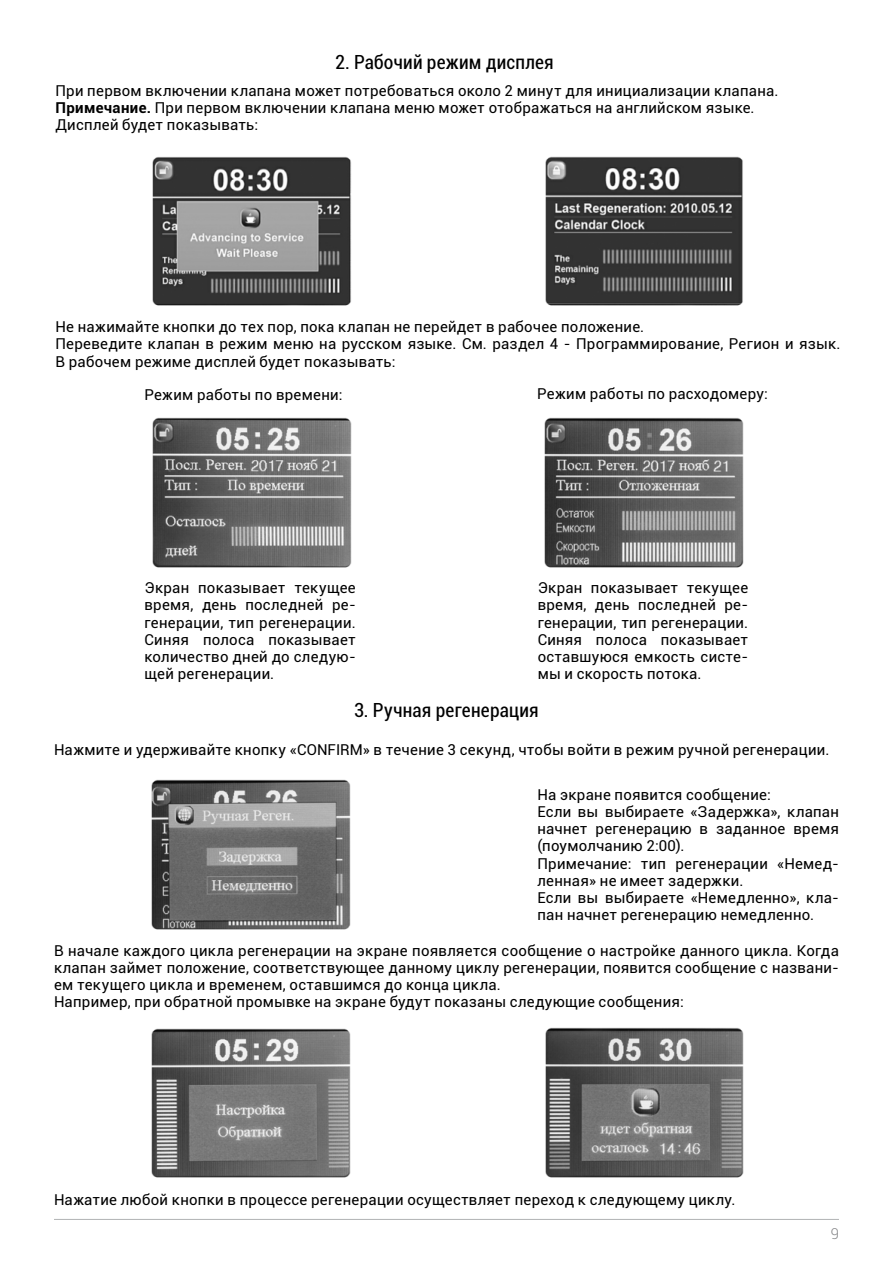
<style>
.page{position:relative;width:893px;height:1263px;background:#fff}
.page>*{position:absolute;margin:0;border:0;box-sizing:border-box;transform-origin:0 0}
.t1{font:condensed 19.5px "Roboto";letter-spacing:.01em;color:#000}
.t2{font:15px/17.2px "Roboto";letter-spacing:.02em;color:#000;text-align:justify}
.t3{font:300 15px "Roboto";color:#87888a}
.s1{font-weight:700}
</style>
<div class="page">
<hr style="left:54px;top:1219px;width:785px;height:1px;background:#b1b3b4">
<img style="left:152px;top:157px;width:199px;height:149px">
<img style="left:545px;top:156px;width:198px;height:150px">
<img style="left:152px;top:417px;width:200px;height:151px">
<img style="left:544px;top:417px;width:200px;height:151px">
<img style="left:151px;top:779px;width:200px;height:151px">
<img style="left:151px;top:1028px;width:200px;height:150px">
<img style="left:545px;top:1027px;width:199px;height:151px">
<p class="t1" style="left:335px;top:49px;width:220px">2. Рабочий режим дисплея</p>
<p class="t2" style="left:56px;top:81px;width:724px">При первом включении клапана может потребоваться около 2 минут для инициализации клапана.</p>
<p class="t2" style="left:56px;top:98px;width:701px"><span class="s1">Примечание.</span> При первом включении клапана меню может отображаться на английском языке.</p>
<p class="t2" style="left:56px;top:116px;width:204px">Дисплей будет показывать:</p>
<p class="t2" style="left:56px;top:318px;width:590px">Не нажимайте кнопки до тех пор, пока клапан не перейдет в рабочее положение.</p>
<p class="t2" style="left:56px;top:335px;width:786px">Переведите клапан в режим меню на русском языке. См. раздел 4 - Программирование, Регион и язык.<br>В рабочем режиме дисплей будет показывать:</p>
<p class="t2" style="left:145px;top:386px;width:199px">Режим работы по времени:</p>
<p class="t2" style="left:537px;top:385px;width:232px">Режим работы по расходомеру:</p>
<p class="t2" style="left:145px;top:579px;width:213px">Экран показывает текущее время, день последней ре&shy;генерации, тип регенерации.<br>Синяя полоса показывает количество дней до следую&shy;щей регенерации.</p>
<p class="t2" style="left:538px;top:579px;width:212px">Экран показывает текущее время, день последней ре&shy;генерации, тип регенерации.<br>Синяя полоса показывает оставшуюся емкость систе&shy;мы и скорость потока.</p>
<p class="t1" style="left:354px;top:696px;width:186px">3. Ручная регенерация</p>
<p class="t2" style="left:54px;top:740px;width:777px">Нажмите и удерживайте кнопку «CONFIRM» в течение 3 секунд, чтобы войти в режим ручной регенерации.</p>
<p class="t2" style="left:537px;top:785px;width:235px">На экране появится сообщение:</p>
<p class="t2" style="left:537px;top:802px;width:303px">Если вы выбираете «Задержка», клапан начнет регенерацию в заданное время (поумолчанию 2:00).</p>
<p class="t2" style="left:537px;top:854px;width:303px">Примечание: тип регенерации «Немед&shy;ленная» не имеет задержки.</p>
<p class="t2" style="left:537px;top:889px;width:303px">Если вы выбираете «Немедленно», кла&shy;пан начнет регенерацию немедленно.</p>
<p class="t2" style="left:54px;top:941px;width:786px">В начале каждого цикла регенерации на экране появляется сообщение о настройке данного цикла. Когда клапан займет положение, соответствующее данному циклу регенерации, появится сообщение с названи&shy;ем текущего цикла и временем, оставшимся до конца цикла.</p>
<p class="t2" style="left:54px;top:993px;width:631px">Например, при обратной промывке на экране будут показаны следующие сообщения:</p>
<p class="t2" style="left:54px;top:1190px;width:683px">Нажатие любой кнопки в процессе регенерации осуществляет переход к следующему циклу.</p>
<p class="t3" style="left:831px;top:1223px;width:10px">9</p>
</div>
